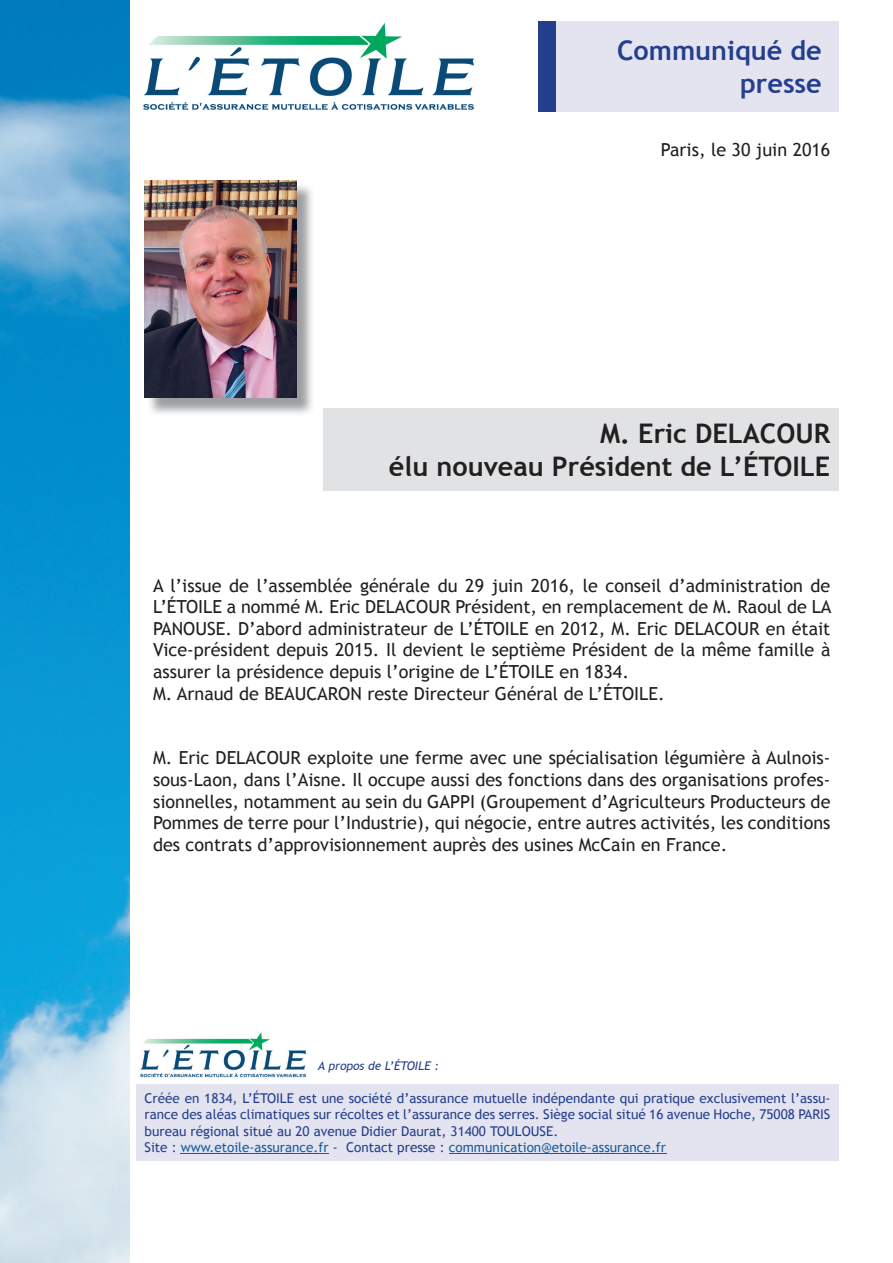
<style>
.page{position:relative;width:893px;height:1263px;background:#fff}
.page>*{position:absolute;margin:0;border:0;box-sizing:border-box;transform-origin:0 0}
.t1{font:700 27px/32.4px "Trebuchet MS";color:#231f20;text-align:right}
.t2{font:700 27px/32.4px "Trebuchet MS";color:#253f8e;text-align:right}
.t3{font:18px/21.6px "Trebuchet MS";color:#231f20}
.t4{font:13.5px/16.2px "Trebuchet MS";color:#253f8e}
.t5{font:italic 12px "Trebuchet MS";color:#253f8e}
.s1{color:#175d9e}
</style>
<div class="page">
<div style="left:323px;top:408px;width:516px;height:83px;background:#e1e2e4"></div>
<img style="left:0;top:0;width:130px;height:1263px">
<img style="left:143px;top:23px;width:331px;height:87px">
<div style="left:539px;top:21px;width:300px;height:91px;background:#e4e4f0"></div>
<img style="left:150px;top:183px;width:162px;height:231px">
<img style="left:145px;top:181px;width:151px;height:217px">
<img style="left:140px;top:1032px;width:166px;height:45px">
<div style="left:136px;top:1085px;width:703px;height:76px;background:#e4e4f0"></div>
<hr style="left:181px;top:1153px;width:148px;height:1px;background:#175d9e">
<hr style="left:449px;top:1153px;width:217px;height:1px;background:#175d9e">
<div style="left:539px;top:21px;width:17px;height:91px;background:#253f8e"></div>
<h1 class="t2" style="left:617px;top:35px;width:206px">Communiqué de presse</h1>
<p class="t3" style="left:661px;top:139px;width:171px">Paris, le 30 juin 2016</p>
<h1 class="t1" style="left:389px;top:418px;width:443px">M. Eric DELACOUR<br>élu nouveau Président de L’ÉTOILE</h1>
<p class="t3" style="left:153px;top:575px;width:680px">A l’issue de l’assemblée générale du 29 juin 2016, le conseil d’administration de L’ÉTOILE a nommé M. Eric DELACOUR Président, en remplacement de M. Raoul de LA PANOUSE. D’abord administrateur de L’ÉTOILE en 2012, M. Eric DELACOUR en était Vice-président depuis 2015. Il devient le septième Président de la même famille à assurer la présidence depuis l’origine de L’ÉTOILE en 1834.<br>M. Arnaud de BEAUCARON reste Directeur Général de L’ÉTOILE.</p>
<p class="t3" style="left:153px;top:747px;width:679px;text-align:justify">M. Eric DELACOUR exploite une ferme avec une spécialisation légumière à Aulnois&shy;sous-Laon, dans l’Aisne. Il occupe aussi des fonctions dans des organisations profes&shy;sionnelles, notamment au sein du GAPPI (Groupement d’Agriculteurs Producteurs de Pommes de terre pour l’Industrie), qui négocie, entre autres activités, les conditions des contrats d’approvisionnement auprès des usines McCain en France.</p>
<p class="t5" style="left:318px;top:1059px;width:122px">A propos de L’ÉTOILE :</p>
<p class="t4" style="left:145px;top:1090px;width:687px">Créée en 1834, L’ÉTOILE est une société d’assurance mutuelle indépendante qui pratique exclusivement l’assu&shy;rance des aléas climatiques sur récoltes et l’assurance des serres. Siège social situé 16 avenue Hoche, 75008 PARIS bureau régional situé au 20 avenue Didier Daurat, 31400 TOULOUSE.<br>Site : <span class="s1">www.etoile-assurance.fr</span> - Contact presse : <span class="s1">communication@etoile-assurance.fr</span></p>
</div>
